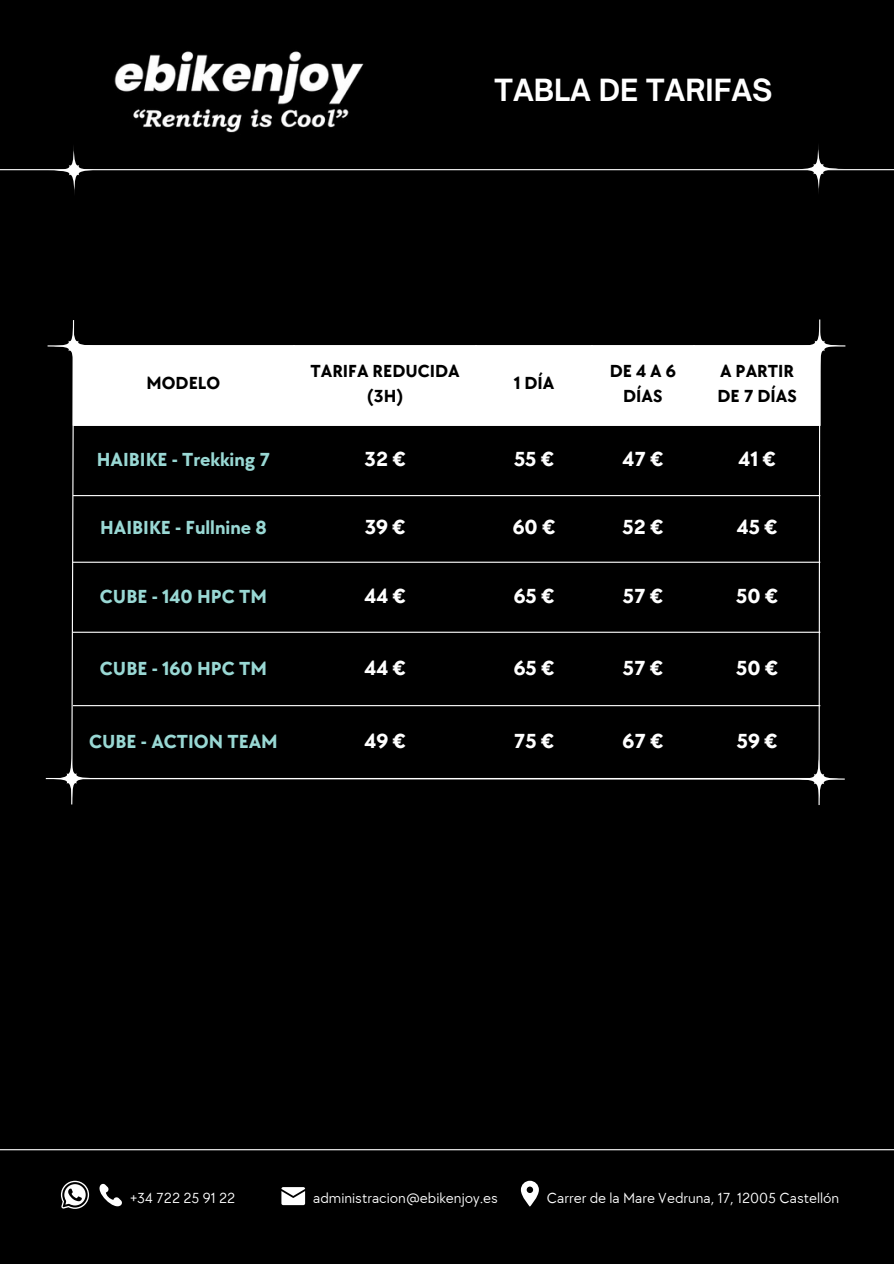
<style>
.page{position:relative;width:894px;height:1264px;background:#fff}
.page>*{position:absolute;margin:0;border:0;box-sizing:border-box;transform-origin:0 0}
.t1{font:700 29.25px "Open Sauce One";color:#fff}
.t2{font:700 21px "TT Chocolates";color:#fff}
.t3{font:700 19.5px "TT Chocolates";color:#99d8d4}
.t4{font:700 18px/24.8px "TT Chocolates";color:#000;text-align:center}
.t5{font:15px "TT Chocolates";color:#fff}
</style>
<div class="page">
<div style="left:0;top:0;width:893px;height:1263px;background:#000"></div>
<hr style="left:0;top:1149px;width:893px;height:1px;background:#fff">
<hr style="left:0;top:169px;width:893px;height:1px;background:#fff">
<svg style="left:520px;top:1180px;width:18px;height:26px"></svg>
<svg style="left:99px;top:1183px;width:23px;height:24px"></svg>
<svg style="left:281px;top:1187px;width:24px;height:18px"></svg>
<svg style="left:792px;top:145px;width:52px;height:48px"></svg>
<svg style="left:45px;top:319px;width:800px;height:486px"></svg>
<img style="left:114px;top:51px;width:250px;height:82px">
<svg style="left:48px;top:146px;width:52px;height:48px"></svg>
<svg style="left:61px;top:1180px;width:28px;height:28px"></svg>
<h1 class="t1" style="left:494px;top:71px;width:279px">TABLA DE TARIFAS</h1>
<p class="t4" style="left:146px;top:371px;width:75px">MODELO</p>
<p class="t4" style="left:310px;top:359px;width:151px">TARIFA REDUCIDA (3H)</p>
<p class="t4" style="left:513px;top:371px;width:42px">1 DÍA</p>
<p class="t4" style="left:609px;top:359px;width:68px">DE4A6<br>DÍAS</p>
<p class="t4" style="left:717px;top:359px;width:81px;text-align:left">A PARTIR<br>DE 7 DÍAS</p>
<h3 class="t3" style="left:97px;top:449px;width:175px">HAIBIKE - Trekking 7</h3>
<h2 class="t2" style="left:364px;top:447px;width:42px">32€</h2>
<h2 class="t2" style="left:514px;top:447px;width:41px">55€</h2>
<h2 class="t2" style="left:622px;top:447px;width:42px">47€</h2>
<h2 class="t2" style="left:738px;top:447px;width:39px">41€</h2>
<h3 class="t3" style="left:100px;top:517px;width:168px">HAIBIKE - Fullnine 8</h3>
<h2 class="t2" style="left:364px;top:515px;width:42px">39€</h2>
<h2 class="t2" style="left:512px;top:515px;width:44px">60€</h2>
<h2 class="t2" style="left:622px;top:515px;width:42px">52€</h2>
<h2 class="t2" style="left:736px;top:515px;width:42px">45€</h2>
<h3 class="t3" style="left:100px;top:586px;width:168px">CUBE - 140 HPC TM</h3>
<h2 class="t2" style="left:364px;top:584px;width:43px">44€</h2>
<h2 class="t2" style="left:513px;top:584px;width:42px">65€</h2>
<h2 class="t2" style="left:622px;top:584px;width:42px">57€</h2>
<h2 class="t2" style="left:736px;top:584px;width:43px">50€</h2>
<h3 class="t3" style="left:100px;top:657px;width:168px">CUBE - 160 HPC TM</h3>
<h2 class="t2" style="left:364px;top:655px;width:43px">44€</h2>
<h2 class="t2" style="left:513px;top:655px;width:42px">65€</h2>
<h2 class="t2" style="left:622px;top:655px;width:42px">57€</h2>
<h2 class="t2" style="left:736px;top:655px;width:43px">50€</h2>
<h3 class="t3" style="left:89px;top:730px;width:190px">CUBE - ACTION TEAM</h3>
<h2 class="t2" style="left:364px;top:729px;width:43px">49€</h2>
<h2 class="t2" style="left:514px;top:729px;width:42px">75€</h2>
<h2 class="t2" style="left:622px;top:729px;width:42px">67€</h2>
<h2 class="t2" style="left:736px;top:729px;width:42px">59€</h2>
<p class="t5" style="left:131px;top:1189px;width:106px">+34 722 25 91 22</p>
<p class="t5" style="left:313px;top:1189px;width:186px">administracion@ebikenjoy.es</p>
<p class="t5" style="left:546px;top:1189px;width:294px">Carrer de la Mare Vedruna, 17, 12005 Castellón</p>
</div>
